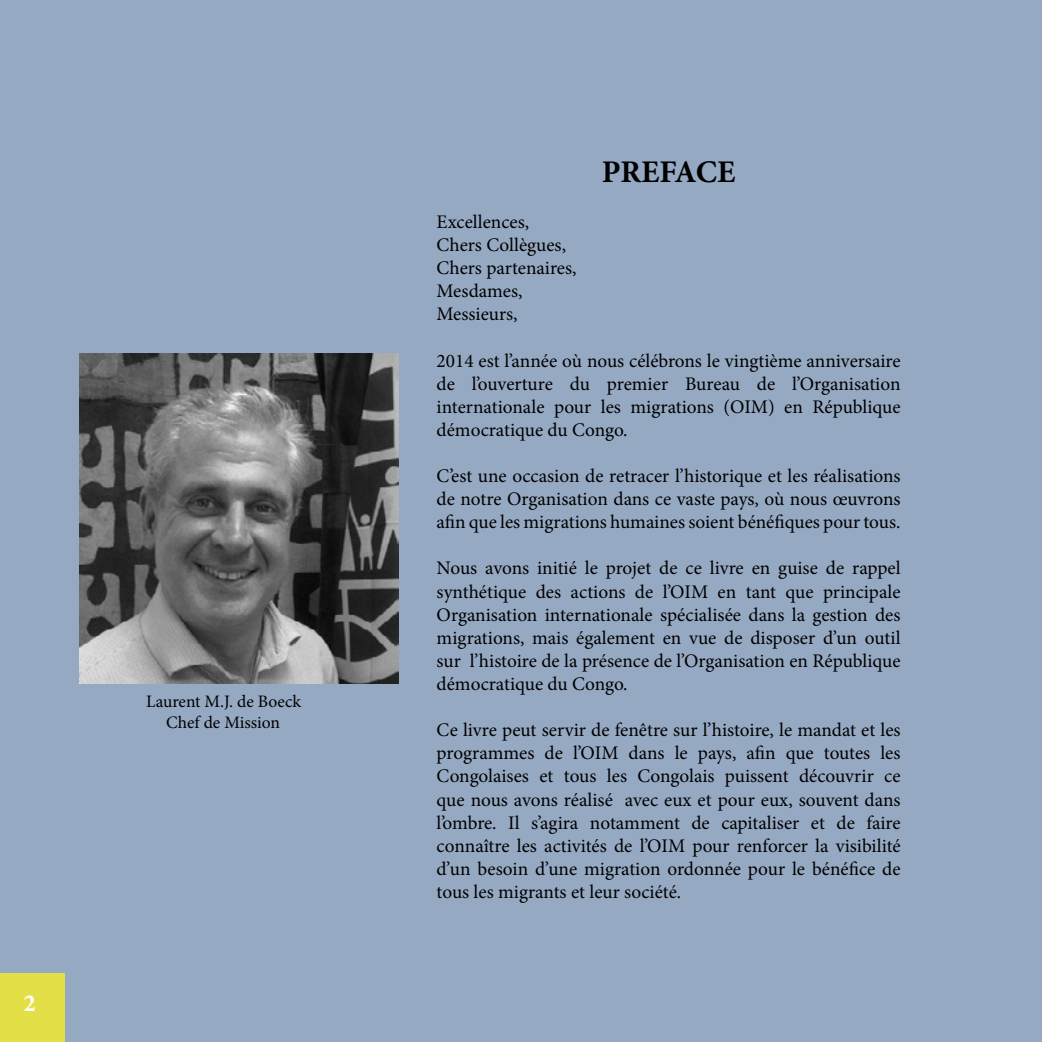
<style>
.page{position:relative;width:1042px;height:1042px;background:#96a9c3}
.page>*{position:absolute;margin:0;border:0;box-sizing:border-box;transform-origin:0 0}
.t1{font:700 31.5px "Minion Pro";letter-spacing:-.005em;color:#000}
.t2{font:700 24.5px "Minion Pro";color:#fff}
.t3{font:19.25px/23.1px "Minion Pro";color:#000;text-align:justify}
.t4{font:17.5px/21px "Minion Pro";color:#000;text-align:center}
</style>
<div class="page">
<div style="left:0;top:972px;width:64px;height:70px;background:#e3e047"></div>
<img style="left:80px;top:354px;width:318px;height:329px">
<p class="t2" style="left:24px;top:986px;width:14px">2</p>
<p class="t4" style="left:146px;top:691px;width:157px">Laurent M.J. de Boeck<br>Chef de Mission</p>
<h1 class="t1" style="left:602px;top:149px;width:135px">PREFACE</h1>
<p class="t3" style="left:437px;top:210px;width:141px;text-align:left">Excellences,<br>Chers Collègues,<br>Chers partenaires,<br>Mesdames,<br>Messieurs,</p>
<p class="t3" style="left:437px;top:349px;width:465px">2014 est l’année où nous célébrons le vingtième anniversaire de l’ouverture du premier Bureau de l’Organisation internationale pour les migrations (OIM) en République démocratique du Congo.</p>
<p class="t3" style="left:437px;top:464px;width:465px">C’est une occasion de retracer l’historique et les réalisations de notre Organisation dans ce vaste pays, où nous œuvrons afin que les migrations humaines soient bénéfiques pour tous.</p>
<p class="t3" style="left:437px;top:557px;width:465px">Nous avons initié le projet de ce livre en guise de rappel synthétique des actions de l’OIM en tant que principale Organisation internationale spécialisée dans la gestion des migrations, mais également en vue de disposer d’un outil sur l’histoire de la présence de l’Organisation en République démocratique du Congo.</p>
<p class="t3" style="left:437px;top:718px;width:465px">Ce livre peut servir de fenêtre sur l’histoire, le mandat et les programmes de l’OIM dans le pays, afin que toutes les Congolaises et tous les Congolais puissent découvrir ce que nous avons réalisé avec eux et pour eux, souvent dans l’ombre. Il s’agira notamment de capitaliser et de faire connaître les activités de l’OIM pour renforcer la visibilité d’un besoin d’une migration ordonnée pour le bénéfice de tous les migrants et leur société.</p>
</div>
